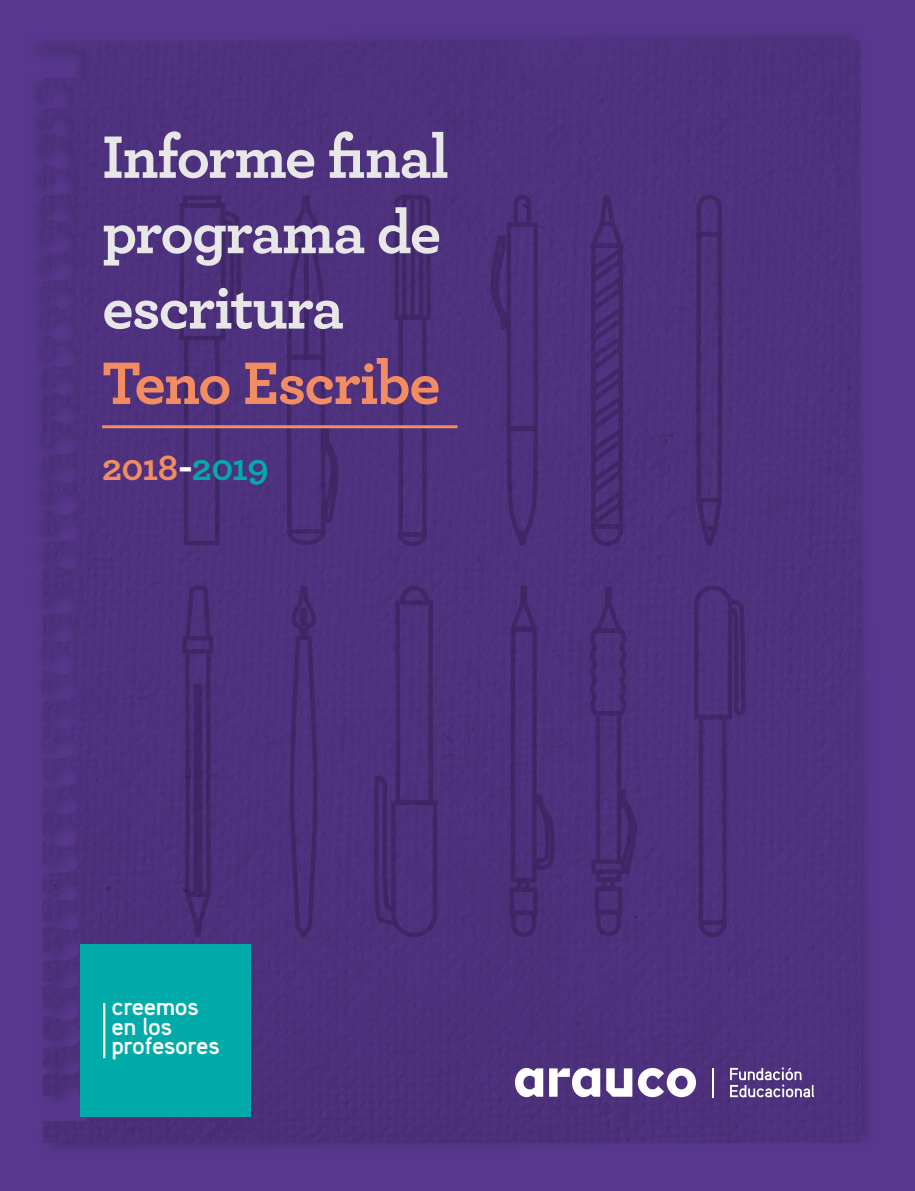
<style>
.page{position:relative;width:915px;height:1191px;background:#fff}
.page>*{position:absolute;margin:0;border:0;box-sizing:border-box;transform-origin:0 0}
.t1{font:700 62.85px/75.3px "Archer";letter-spacing:-.03em;color:#e7e7e7}
.t2{font:700 62.85px "Archer";letter-spacing:-.03em;color:#f28c62}
.t3{font:700 37.8px "Archer";letter-spacing:-.025em;color:#f28c62}
.t4{font:700 24.6px/19.6px "Aaux Pro OT";letter-spacing:-.02em;color:#fff}
.s1{color:#fff}
.s2{color:#00abaa}
</style>
<div class="page">
<div style="left:0;top:0;width:914px;height:1191px;background:#58388e"></div>
<div style="left:34px;top:35px;width:835px;height:1114px;background:#4e317e"></div>
<svg style="left:692px;top:584px;width:54px;height:354px"></svg>
<svg style="left:372px;top:584px;width:66px;height:354px"></svg>
<svg style="left:289px;top:584px;width:29px;height:354px"></svg>
<svg style="left:181px;top:584px;width:34px;height:354px"></svg>
<svg style="left:588px;top:585px;width:49px;height:352px"></svg>
<svg style="left:178px;top:194px;width:64px;height:353px"></svg>
<svg style="left:285px;top:194px;width:54px;height:353px"></svg>
<svg style="left:393px;top:193px;width:39px;height:354px"></svg>
<svg style="left:490px;top:193px;width:49px;height:354px"></svg>
<svg style="left:588px;top:193px;width:37px;height:354px"></svg>
<svg style="left:694px;top:193px;width:29px;height:354px"></svg>
<svg style="left:508px;top:584px;width:48px;height:354px"></svg>
<svg style="left:514px;top:1068px;width:181px;height:29px;background:#b3a7c7"></svg>
<svg style="left:729px;top:1067px;width:84px;height:30px"></svg>
<svg style="left:712px;top:1068px;width:1px;height:29px"></svg>
<div style="left:80px;top:944px;width:170px;height:172px;background:#00abaa"></div>
<hr style="left:103px;top:1003px;width:2px;height:55px;background:#fff">
<hr style="left:102px;top:425px;width:355px;height:3px;background:#f28c62">
<p class="t1" style="left:102px;top:115px;width:348px">Informe final programa de escritura</p>
<p class="t2" style="left:102px;top:333px;width:340px">Teno Escribe</p>
<p class="t3" style="left:102px;top:437px;width:168px">2018<span class="s1">-</span><span class="s2">2019</span></p>
<p class="t4" style="left:111px;top:995px;width:110px">creemos en los profesores</p>
</div>
